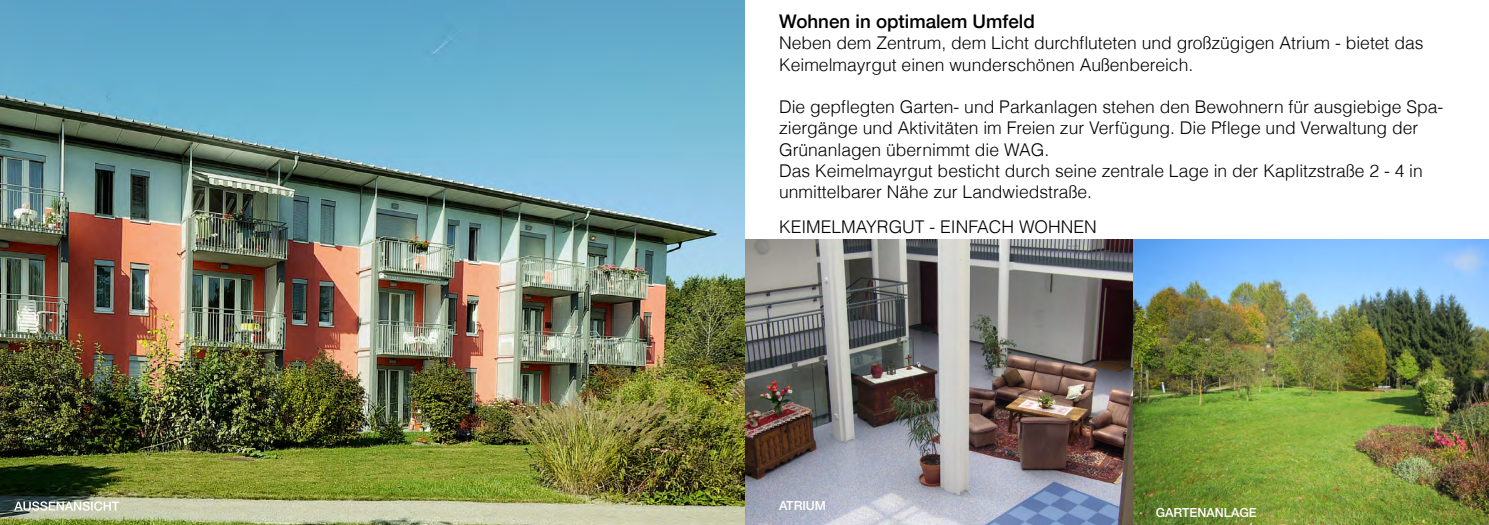
<style>
.page{position:relative;width:1489px;height:525px;background:#fff}
.page>*{position:absolute;margin:0;border:0;box-sizing:border-box;transform-origin:0 0}
.t1{font:500 18.75px "Helvetica Neue LT";color:#000}
.t2{font:300 17.5px/21.2px "Helvetica LT";color:#000}
.t3{font:500 12.5px "Helvetica Neue LT";color:#fff}
</style>
<div class="page">
<img style="left:0;top:0;width:744px;height:524px">
<img style="left:745px;top:240px;width:743px;height:284px">
<svg style="left:14px;top:501px;width:105px;height:9px"></svg>
<p class="t1" style="left:779px;top:10px;width:257px">Wohnen in optimalem Umfeld</p>
<p class="t2" style="left:779px;top:32px;width:646px">Neben dem Zentrum, dem Licht durchfluteten und großzügigen Atrium - bietet das<br>Keimelmayrgut einen wunderschönen Außenbereich.</p>
<p class="t2" style="left:779px;top:96px;width:665px">Die gepflegten Garten- und Parkanlagen stehen den Bewohnern für ausgiebige Spa&shy;ziergänge und Aktivitäten im Freien zur Verfügung. Die Pflege und Verwaltung der Grünanlagen übernimmt die WAG.<br>Das Keimelmayrgut besticht durch seine zentrale Lage in der Kaplitzstraße 2 - 4 in unmittelbarer Nähe zur Landwiedstraße.</p>
<p class="t2" style="left:779px;top:216px;width:319px">KEIMELMAYRGUT - EINFACH WOHNEN</p>
<p class="t3" style="left:779px;top:498px;width:49px">ATRIUM</p>
<p class="t3" style="left:1155px;top:505px;width:102px">GARTENANLAGE</p>
</div>
